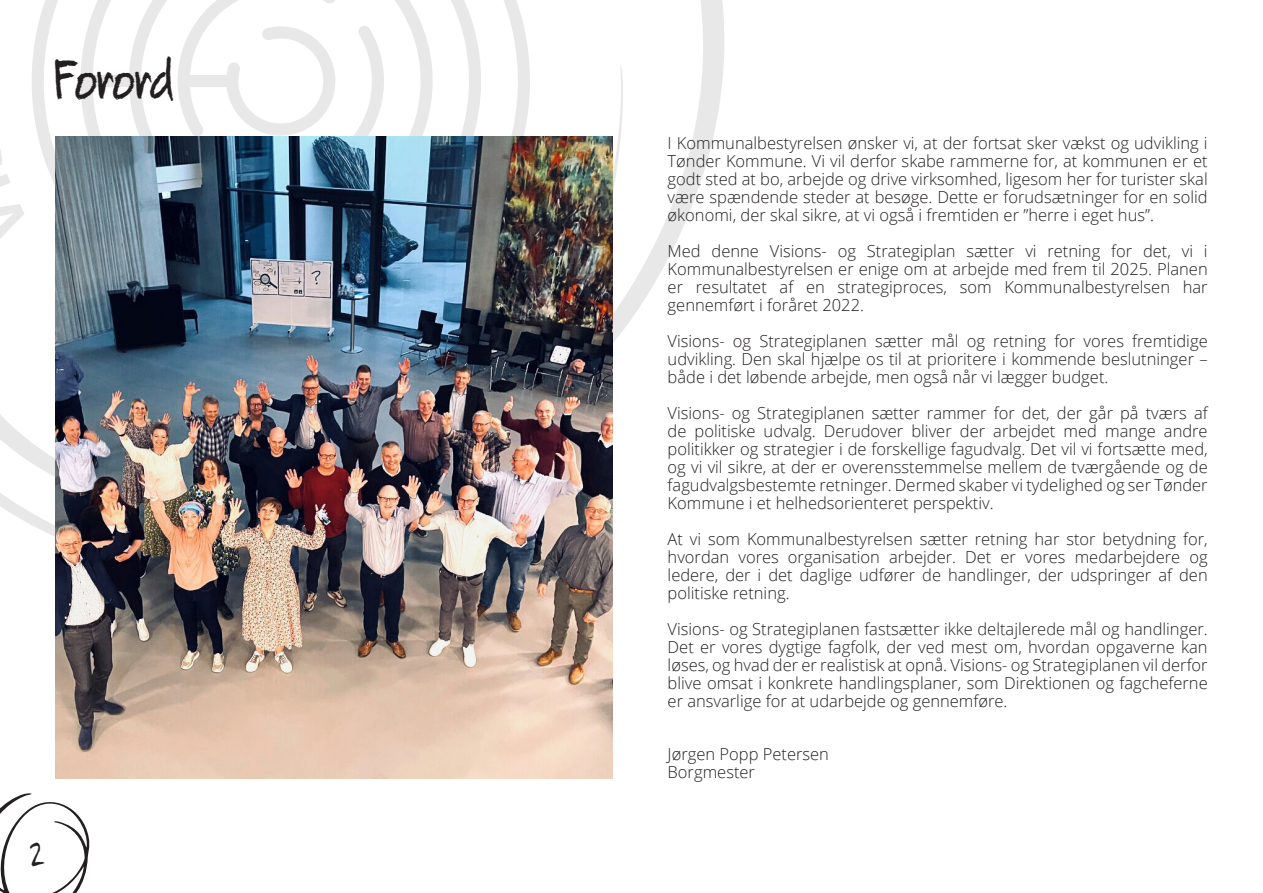
<style>
.page{position:relative;width:1263px;height:893px;background:#fff}
.page>*{position:absolute;margin:0;border:0;box-sizing:border-box;transform-origin:0 0}
.t1{font:49.5px "Quikhand";color:#231f20}
.t2{font:33px "Quikhand";color:#231f20}
.t3{font:300 16.5px/18px "Open Sans";color:#231f20;text-align:justify}
</style>
<div class="page">
<svg style="left:0;top:0;width:724px;height:574px"></svg>
<svg style="left:7px;top:0;width:54px;height:330px"></svg>
<svg style="left:61px;top:0;width:494px;height:137px"></svg>
<svg style="left:168px;top:0;width:280px;height:137px"></svg>
<img style="left:55px;top:137px;width:557px;height:641px">
<svg style="left:0;top:793px;width:90px;height:100px"></svg>
<svg style="left:0;top:190px;width:32px;height:59px"></svg>
<p class="t1" style="left:55px;top:55px;width:119px">Forord</p>
<h2 class="t2" style="left:30px;top:837px;width:16px">2</h2>
<p class="t3" style="left:668px;top:134px;width:542px">I Kommunalbestyrelsen ønsker vi, at der fortsat sker vækst og udvikling i Tønder Kommune. Vi vil derfor skabe rammerne for, at kommunen er et godt sted at bo, arbejde og drive virksomhed, ligesom her for turister skal være spændende steder at besøge. Dette er forudsætninger for en solid økonomi, der skal sikre, at vi også i fremtiden er ”herre i eget hus”.</p>
<p class="t3" style="left:668px;top:242px;width:542px">Med denne Visions- og Strategiplan sætter vi retning for det, vi i Kommunalbestyrelsen er enige om at arbejde med frem til 2025. Planen er resultatet af en strategiproces, som Kommunalbestyrelsen har gennemført i foråret 2022.</p>
<p class="t3" style="left:668px;top:332px;width:542px">Visions- og Strategiplanen sætter mål og retning for vores fremtidige udvikling. Den skal hjælpe os til at prioritere i kommende beslutninger – både i det løbende arbejde, men også når vi lægger budget.</p>
<p class="t3" style="left:668px;top:404px;width:542px">Visions- og Strategiplanen sætter rammer for det, der går på tværs af de politiske udvalg. Derudover bliver der arbejdet med mange andre politikker og strategier i de forskellige fagudvalg. Det vil vi fortsætte med, og vi vil sikre, at der er overensstemmelse mellem de tværgående og de fagudvalgsbestemte retninger. Dermed skaber vi tydelighed og ser Tønder Kommune i et helhedsorienteret perspektiv.</p>
<p class="t3" style="left:668px;top:530px;width:542px">At vi som Kommunalbestyrelsen sætter retning har stor betydning for, hvordan vores organisation arbejder. Det er vores medarbejdere og ledere, der i det daglige udfører de handlinger, der udspringer af den politiske retning.</p>
<p class="t3" style="left:668px;top:620px;width:542px">Visions- og Strategiplanen fastsætter ikke deltajlerede mål og handlinger.<br>Det er vores dygtige fagfolk, der ved mest om, hvordan opgaverne kan løses, og hvad der er realistisk at opnå. Visions- og Strategiplanen vil derfor blive omsat i konkrete handlingsplaner, som Direktionen og fagcheferne er ansvarlige for at udarbejde og gennemføre.</p>
<p class="t3" style="left:668px;top:744px;width:163px">Jørgen Popp Petersen</p>
<p class="t3" style="left:668px;top:762px;width:89px">Borgmester</p>
</div>
